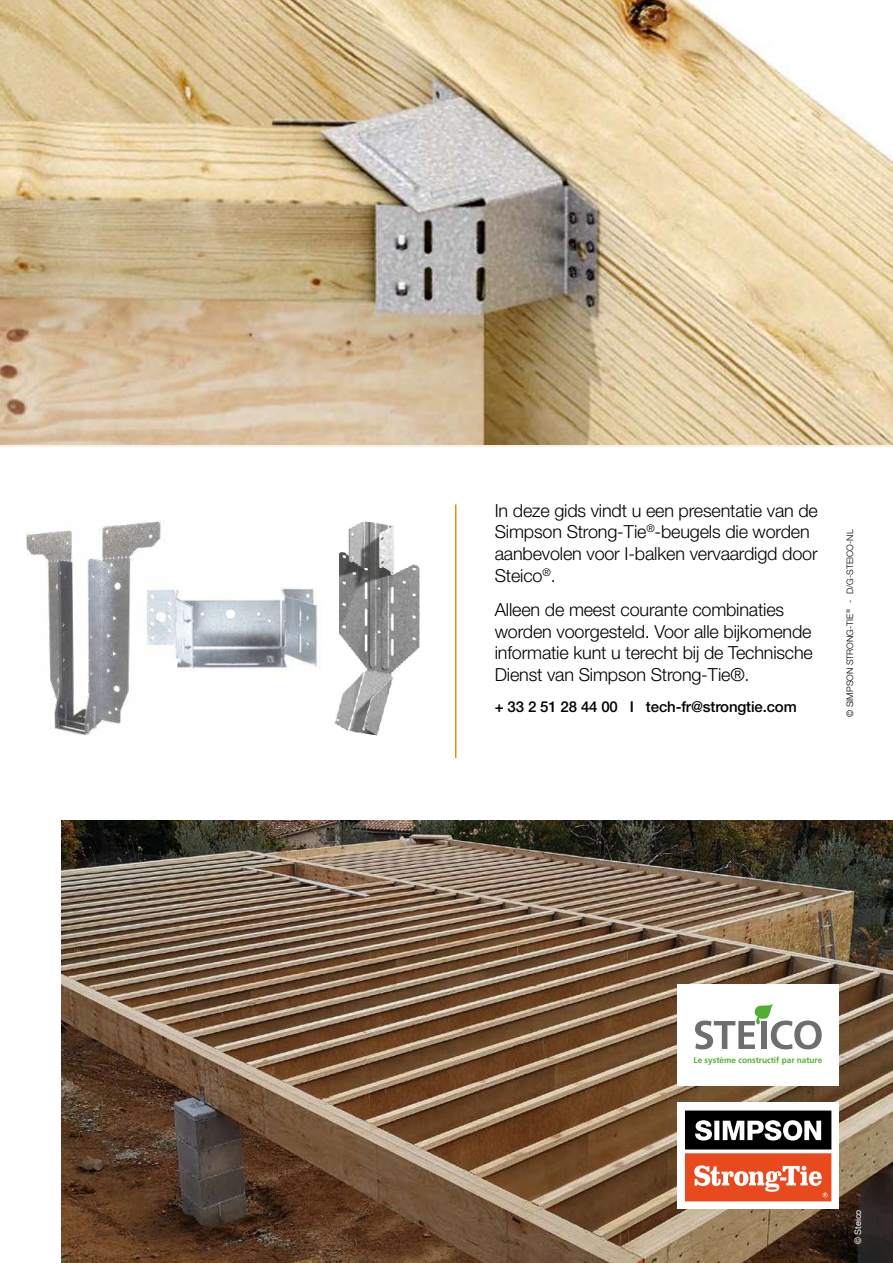
<style>
.page{position:relative;width:893px;height:1263px;background:#fff}
.page>*{position:absolute;margin:0;border:0;box-sizing:border-box;transform-origin:0 0}
.t1{font:300 18px/21.6px "Helvetica Neue LT Std";letter-spacing:-.01em;color:#000}
.t2{font:500 15px "Helvetica Neue LT Std";letter-spacing:-.01em;color:#000}
.t3{font:300 9px "Helvetica Neue LT Std";color:#000}
.t4{font:9px "Arial";color:#fff}
.t5{font:700 8.4px "Frutiger";color:#52ae32}
</style>
<div class="page">
<img style="left:334px;top:521px;width:86px;height:215px">
<img style="left:168px;top:587px;width:150px;height:84px">
<img style="left:26px;top:521px;width:142px;height:214px">
<img style="left:62px;top:821px;width:831px;height:442px">
<hr style="left:455px;top:504px;width:1px;height:254px;background:#e69000">
<div style="left:677px;top:1103px;width:162px;height:106px;background:#fff"></div>
<svg style="left:685px;top:1110px;width:146px;height:91px"></svg>
<img style="left:0;top:0;width:893px;height:445px">
<div style="left:677px;top:984px;width:162px;height:102px;background:#fff"></div>
<svg style="left:695px;top:1003px;width:127px;height:46px"></svg>
<p class="t1" style="left:495px;top:499px;width:325px">In deze gids vindt u een presentatie van de Simpson Strong-Tie<sup>®</sup>-beugels die worden aanbevolen voor I-balken vervaardigd door Steico<sup>®</sup>.</p>
<p class="t1" style="left:495px;top:598px;width:320px">Alleen de meest courante combinaties worden voorgesteld. Voor alle bijkomende informatie kunt u terecht bij de Technische Dienst van Simpson Strong-Tie®.</p>
<p class="t2" style="left:495px;top:697px;width:303px">+ 33 2 51 28 44 00 I tech-fr@strongtie.com</p>
<p class="t3" style="left:844px;top:717px;width:189px;rotate:-90deg">© SIMPSON STRONG-TIE<sup>®</sup> - D/G-STEICO-NL</p>
<p class="t5" style="left:694px;top:1055px;width:130px">Le système constructif par nature</p>
<p class="t4" style="left:852px;top:1244px;width:36px;rotate:-90deg">© Steico</p>
</div>
